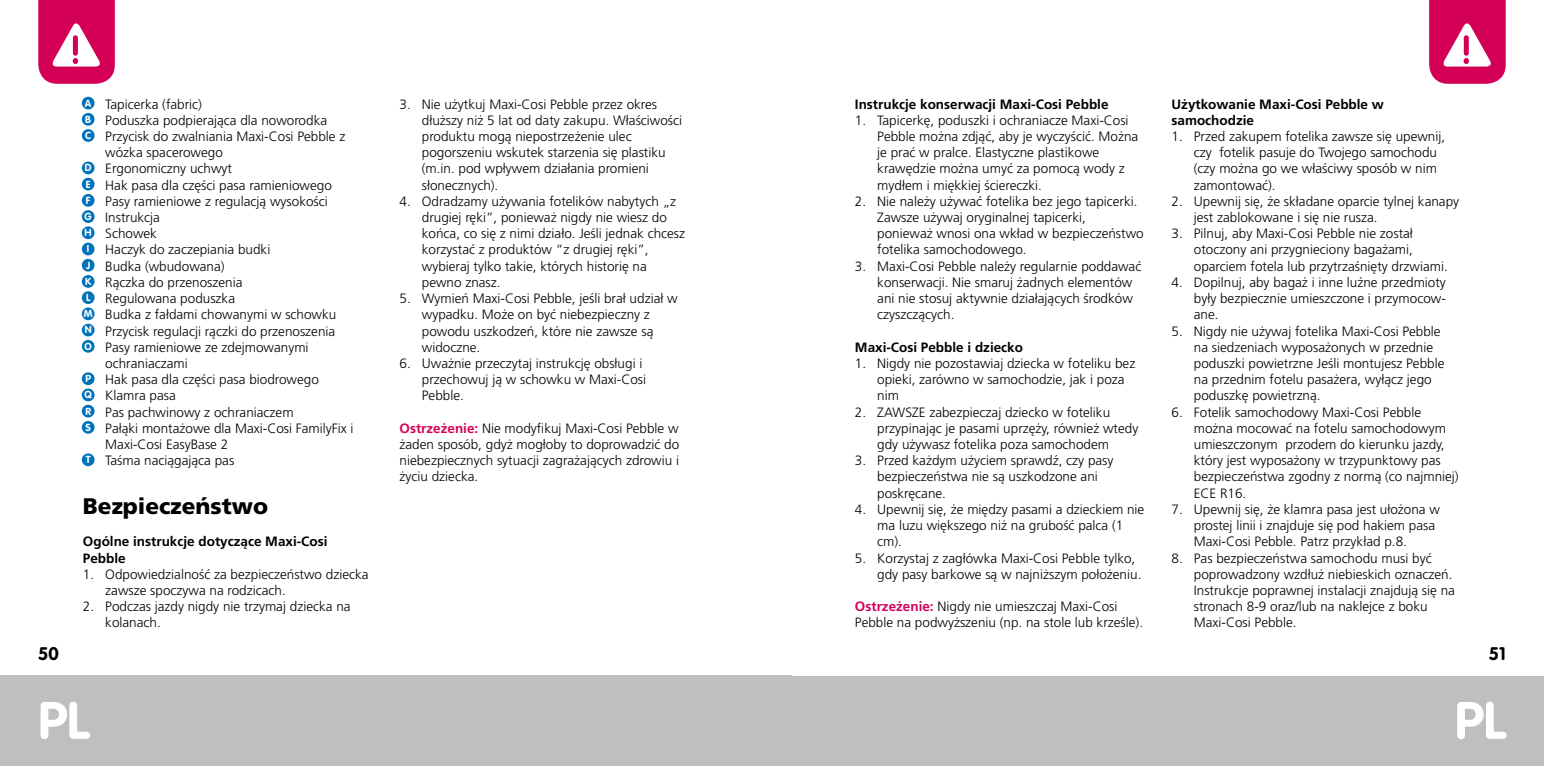
<style>
.page{position:relative;width:1544px;height:766px;background:#fff}
.page>*{position:absolute;margin:0;border:0;box-sizing:border-box;transform-origin:0 0}
.t1{font:700 51.75px "VAG Rounded Std";color:#fff}
.t2{font:900 22.5px "Frutiger CE";color:#000}
.t3{font:700 18px "VAG Rounded Std";color:#000}
.t4{font:300 13.5px/16.2px "Frutiger CE";color:#000}
.t5{font:700 13.5px/16.2px "Frutiger CE";color:#000}
.t6{font:700 10.12px/16.2px "VAG Rounded Std";color:#fff;text-align:justify}
.s1{font-weight:700;color:#d40058}
</style>
<div class="page">
<div style="left:753px;top:675px;width:790px;height:90px;background:#bdbfc0"></div>
<div style="left:0;top:675px;width:791px;height:90px;background:#bdbfc0"></div>
<svg style="left:1429px;top:0;width:76px;height:84px"></svg>
<div style="left:1463px;top:35px;width:5px;height:21px;background:#d40058;border-radius:3px"></div>
<svg style="left:38px;top:0;width:77px;height:84px"></svg>
<div style="left:73px;top:35px;width:5px;height:21px;background:#d40058;border-radius:3px"></div>
<div style="left:82px;top:97px;width:13px;height:12px;background:#0072ba;border-radius:50%"></div>
<div style="left:82px;top:113px;width:13px;height:13px;background:#0072ba;border-radius:50%"></div>
<div style="left:82px;top:129px;width:13px;height:13px;background:#0072ba;border-radius:50%"></div>
<div style="left:82px;top:161px;width:13px;height:13px;background:#0072ba;border-radius:50%"></div>
<div style="left:82px;top:178px;width:13px;height:12px;background:#0072ba;border-radius:50%"></div>
<div style="left:82px;top:194px;width:13px;height:13px;background:#0072ba;border-radius:50%"></div>
<div style="left:82px;top:210px;width:13px;height:13px;background:#0072ba;border-radius:50%"></div>
<div style="left:82px;top:226px;width:13px;height:13px;background:#0072ba;border-radius:50%"></div>
<div style="left:82px;top:242px;width:13px;height:13px;background:#0072ba;border-radius:50%"></div>
<div style="left:82px;top:259px;width:13px;height:12px;background:#0072ba;border-radius:50%"></div>
<div style="left:82px;top:275px;width:13px;height:13px;background:#0072ba;border-radius:50%"></div>
<div style="left:82px;top:291px;width:13px;height:13px;background:#0072ba;border-radius:50%"></div>
<div style="left:82px;top:307px;width:13px;height:13px;background:#0072ba;border-radius:50%"></div>
<div style="left:82px;top:323px;width:13px;height:13px;background:#0072ba;border-radius:50%"></div>
<div style="left:82px;top:340px;width:13px;height:12px;background:#0072ba;border-radius:50%"></div>
<div style="left:82px;top:372px;width:13px;height:13px;background:#0072ba;border-radius:50%"></div>
<div style="left:82px;top:388px;width:13px;height:13px;background:#0072ba;border-radius:50%"></div>
<div style="left:82px;top:404px;width:13px;height:13px;background:#0072ba;border-radius:50%"></div>
<div style="left:82px;top:421px;width:13px;height:12px;background:#0072ba;border-radius:50%"></div>
<div style="left:82px;top:453px;width:13px;height:13px;background:#0072ba;border-radius:50%"></div>
<p class="t4" style="left:105px;top:96px;width:250px">Tapicerka (fabric)<br>Poduszka podpierająca dla noworodka<br>Przycisk do zwalniania Maxi-Cosi Pebble z wózka spacerowego<br>Ergonomiczny uchwyt<br>Hak pasa dla części pasa ramieniowego<br>Pasy ramieniowe z regulacją wysokości<br>Instrukcja<br>Schowek<br>Haczyk do zaczepiania budki<br>Budka (wbudowana)<br>Rączka do przenoszenia<br>Regulowana poduszka<br>Budka z fałdami chowanymi w schowku<br>Przycisk regulacji rączki do przenoszenia<br>Pasy ramieniowe ze zdejmowanymi ochraniaczami<br>Hak pasa dla części pasa biodrowego<br>Klamra pasa<br>Pas pachwinowy z ochraniaczem<br>Pałąki montażowe dla Maxi-Cosi FamilyFix i<br>Maxi-Cosi EasyBase 2<br>Taśma naciągająca pas</p>
<h2 class="t2" style="left:83px;top:494px;width:187px">Bezpieczeństwo</h2>
<p class="t5" style="left:83px;top:533px;width:246px">Ogólne instrukcje dotyczące Maxi-Cosi<br>Pebble</p>
<p class="t4" style="left:105px;top:565px;width:265px;text-indent:-22px">1. Odpowiedzialność za bezpieczeństwo dziecka zawsze spoczywa na rodzicach.</p>
<p class="t4" style="left:105px;top:598px;width:247px;text-indent:-22px">2. Podczas jazdy nigdy nie trzymaj dziecka na kolanach.</p>
<p class="t6" style="left:85px;top:96px;width:8px">A B C</p>
<p class="t6" style="left:84px;top:160px;width:10px;text-align:center">D<br>E<br>F<br>G<br>H<br>I<br>J<br>K<br>L<br>M<br>N<br>O</p>
<p class="t6" style="left:84px;top:371px;width:9px">P Q R S</p>
<p class="t6" style="left:86px;top:452px;width:6px">T</p>
<p class="t4" style="left:422px;top:96px;width:262px;text-indent:-22px">3. Nie użytkuj Maxi-Cosi Pebble przez okres dłuższy niż 5 lat od daty zakupu. Właściwości produktu mogą niepostrzeżenie ulec pogorszeniu wskutek starzenia się plastiku (m.in. pod wpływem działania promieni słonecznych).</p>
<p class="t4" style="left:422px;top:193px;width:265px;text-indent:-22px">4. Odradzamy używania fotelików nabytych „z drugiej ręki”, ponieważ nigdy nie wiesz do końca, co się z nimi działo. Jeśli jednak chcesz korzystać z produktów “z drugiej ręki”, wybieraj tylko takie, których historię na pewno znasz.</p>
<p class="t4" style="left:422px;top:290px;width:257px;text-indent:-22px">5. Wymień Maxi-Cosi Pebble, jeśli brał udział w wypadku. Może on być niebezpieczny z powodu uszkodzeń, które nie zawsze są widoczne.</p>
<p class="t4" style="left:422px;top:355px;width:226px;text-indent:-22px">6. Uważnie przeczytaj instrukcję obsługi i przechowuj ją w schowku w Maxi-Cosi<br>Pebble.</p>
<p class="t4" style="left:399px;top:420px;width:281px;text-align:justify"><span class="s1">Ostrzeżenie:</span> Nie modyfikuj Maxi-Cosi Pebble w żaden sposób, gdyż mogłoby to doprowadzić do niebezpiecznych sytuacji zagrażających zdrowiu i życiu dziecka.</p>
<p class="t5" style="left:855px;top:96px;width:255px">Instrukcje konserwacji Maxi-Cosi Pebble</p>
<p class="t4" style="left:877px;top:112px;width:262px;text-indent:-22px">1. Tapicerkę, poduszki i ochraniacze Maxi-Cosi Pebble można zdjąć, aby je wyczyścić. Można je prać w pralce. Elastyczne plastikowe krawędzie można umyć za pomocą wody z mydłem i miękkiej ściereczki.</p>
<p class="t4" style="left:877px;top:193px;width:268px;text-indent:-22px">2. Nie należy używać fotelika bez jego tapicerki.<br>Zawsze używaj oryginalnej tapicerki, ponieważ wnosi ona wkład w bezpieczeństwo fotelika samochodowego.</p>
<p class="t4" style="left:877px;top:258px;width:266px;text-indent:-22px">3. Maxi-Cosi Pebble należy regularnie poddawać konserwacji. Nie smaruj żadnych elementów ani nie stosuj aktywnie działających środków czyszczących.</p>
<p class="t5" style="left:855px;top:339px;width:170px">Maxi-Cosi Pebble i dziecko</p>
<p class="t4" style="left:877px;top:355px;width:260px;text-indent:-22px">1. Nigdy nie pozostawiaj dziecka w foteliku bez opieki, zarówno w samochodzie, jak i poza nim</p>
<p class="t4" style="left:877px;top:403px;width:263px;text-indent:-22px">2. ZAWSZE zabezpieczaj dziecko w foteliku przypinając je pasami uprzęży, również wtedy gdy używasz fotelika poza samochodem</p>
<p class="t4" style="left:877px;top:452px;width:238px;text-indent:-22px">3. Przed każdym użyciem sprawdź, czy pasy bezpieczeństwa nie są uszkodzone ani poskręcane.</p>
<p class="t4" style="left:877px;top:501px;width:269px;text-indent:-22px">4. Upewnij się, że między pasami a dzieckiem nie ma luzu większego niż na grubość palca (1 cm).</p>
<p class="t4" style="left:877px;top:549px;width:266px;text-indent:-22px">5. Korzystaj z zagłówka Maxi-Cosi Pebble tylko, gdy pasy barkowe są w najniższym położeniu.</p>
<p class="t4" style="left:855px;top:598px;width:290px"><span class="s1">Ostrzeżenie:</span> Nigdy nie umieszczaj Maxi-Cosi<br>Pebble na podwyższeniu (np. na stole lub krześle).</p>
<p class="t5" style="left:1171px;top:96px;width:214px">Użytkowanie Maxi-Cosi Pebble w samochodzie</p>
<p class="t4" style="left:1193px;top:128px;width:253px;text-indent:-22px">1. Przed zakupem fotelika zawsze się upewnij, czy fotelik pasuje do Twojego samochodu (czy można go we właściwy sposób w nim zamontować).</p>
<p class="t4" style="left:1193px;top:193px;width:267px;text-indent:-22px">2. Upewnij się, że składane oparcie tylnej kanapy jest zablokowane i się nie rusza.</p>
<p class="t4" style="left:1193px;top:225px;width:255px;text-indent:-22px">3. Pilnuj, aby Maxi-Cosi Pebble nie został otoczony ani przygnieciony bagażami, oparciem fotela lub przytrzaśnięty drzwiami.</p>
<p class="t4" style="left:1193px;top:274px;width:254px;text-align:justify;text-indent:-22px">4. Dopilnuj, aby bagaż i inne luźne przedmioty były bezpiecznie umieszczone i przymocow&shy;ane.</p>
<p class="t4" style="left:1193px;top:322px;width:252px;text-indent:-22px">5. Nigdy nie używaj fotelika Maxi-Cosi Pebble na siedzeniach wyposażonych w przednie poduszki powietrzne Jeśli montujesz Pebble na przednim fotelu pasażera, wyłącz jego poduszkę powietrzną.</p>
<p class="t4" style="left:1193px;top:403px;width:266px;text-indent:-22px">6. Fotelik samochodowy Maxi-Cosi Pebble można mocować na fotelu samochodowym umieszczonym przodem do kierunku jazdy, który jest wyposażony w trzypunktowy pas bezpieczeństwa zgodny z normą (co najmniej)<br>ECE R16.</p>
<p class="t4" style="left:1193px;top:501px;width:248px;text-indent:-22px">7. Upewnij się, że klamra pasa jest ułożona w prostej linii i znajduje się pod hakiem pasa<br>Maxi-Cosi Pebble. Patrz przykład p.8.</p>
<p class="t4" style="left:1193px;top:549px;width:263px;text-indent:-22px">8. Pas bezpieczeństwa samochodu musi być poprowadzony wzdłuż niebieskich oznaczeń.<br>Instrukcje poprawnej instalacji znajdują się na stronach 8-9 oraz/lub na naklejce z boku Maxi-Cosi Pebble.</p>
<h3 class="t3" style="left:38px;top:645px;width:22px">50</h3>
<h3 class="t3" style="left:1488px;top:645px;width:18px">51</h3>
<h1 class="t1" style="left:38px;top:698px;width:52px">PL</h1>
<h1 class="t1" style="left:1454px;top:698px;width:52px">PL</h1>
</div>
